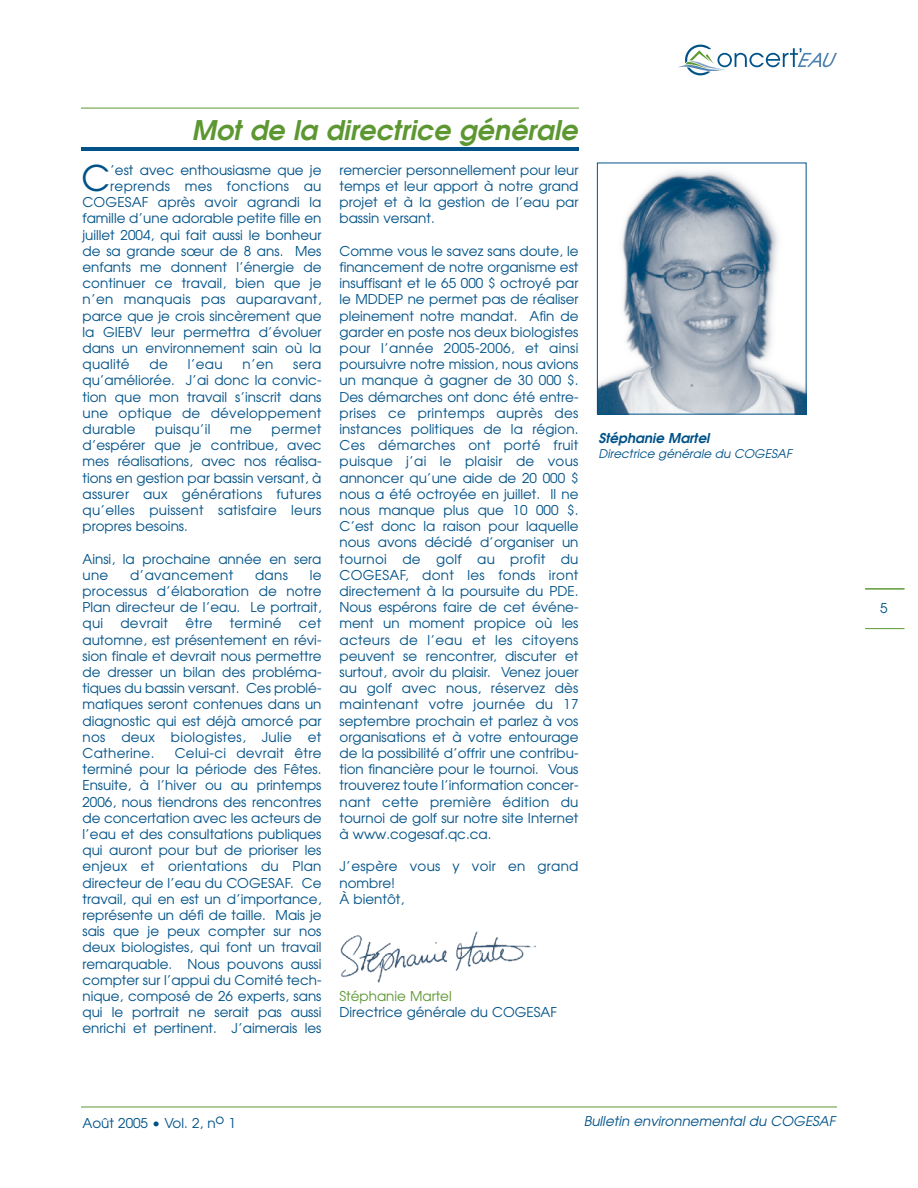
<style>
.page{position:relative;width:918px;height:1188px;background:#fff}
.page>*{position:absolute;margin:0;border:0;box-sizing:border-box;transform-origin:0 0}
.t1{font:35.4px "Avant Garde";color:#005288}
.t2{font:italic 600 27px "Avant Garde";color:#5d9732}
.t3{font:13.5px/16.2px "Avant Garde";color:#005288;text-align:justify}
.t4{font:13.5px/16.2px "Avant Garde";letter-spacing:.02em;color:#005288}
.t5{font:italic 13.5px "Avant Garde";color:#005288}
.t6{font:13.5px "Avant Garde";color:#5d9732}
.t7{font:italic 600 13.5px "Avant Garde";color:#005288}
.t8{font:italic 12px "Avant Garde";color:#005288}
</style>
<div class="page">
<hr style="left:81px;top:147px;width:498px;height:4px;background:#005288">
<img style="left:599px;top:171px;width:206px;height:242px">
<div style="left:597px;top:163px;width:210px;height:252px;border:1px solid #005288"></div>
<hr style="left:81px;top:108px;width:498px;height:1px;background:#5d9732">
<img style="left:340px;top:931px;width:196px;height:51px">
<svg style="left:678px;top:45px;width:159px;height:30px"></svg>
<hr style="left:81px;top:1107px;width:756px;height:1px;background:#5d9732">
<hr style="left:865px;top:628px;width:39px;height:1px;background:#5d9732">
<hr style="left:865px;top:589px;width:39px;height:1px;background:#5d9732">
<h2 class="t2" style="left:191px;top:120px;width:388px">Mot de la directrice générale</h2>
<h1 class="t1" style="left:82px;top:165px;width:30px">C</h1>
<p class="t3" style="left:110px;top:163px;width:213px">’est avec enthousiasme que je</p>
<p class="t4" style="left:110px;top:179px;width:213px">reprends mes fonctions au</p>
<p class="t3" style="left:82px;top:195px;width:241px">COGESAF après avoir agrandi la</p>
<p class="t3" style="left:82px;top:212px;width:241px">famille d’une adorable petite fille en</p>
<p class="t3" style="left:82px;top:228px;width:240px">juillet 2004, qui fait aussi le bonheur</p>
<p class="t3" style="left:82px;top:244px;width:241px">de sa grande sœur de 8 ans. Mes</p>
<p class="t3" style="left:82px;top:260px;width:240px">enfants me donnent l’énergie de</p>
<p class="t3" style="left:82px;top:276px;width:241px">continuer ce travail, bien que je</p>
<p class="t4" style="left:82px;top:293px;width:240px">n’en manquais pas auparavant,</p>
<p class="t3" style="left:82px;top:309px;width:241px">parce que je crois sincèrement que</p>
<p class="t3" style="left:82px;top:325px;width:241px">la GIEBV leur permettra d’évoluer</p>
<p class="t3" style="left:82px;top:341px;width:241px">dans un environnement sain où la</p>
<p class="t4" style="left:82px;top:357px;width:49px">qualité</p>
<p class="t3" style="left:150px;top:357px;width:20px">de</p>
<p class="t3" style="left:188px;top:357px;width:36px">l’eau</p>
<p class="t3" style="left:243px;top:357px;width:32px">n’en</p>
<p class="t3" style="left:82px;top:357px;width:241px;text-indent:211px">sera qu’améliorée. J’ai donc la convic&shy;tion que mon travail s’inscrit dans une optique de développement durable</p>
<p class="t3" style="left:82px;top:422px;width:241px;text-indent:189px">permet d’espérer que je contribue, avec mes réalisations, avec nos réalisa&shy;tions en gestion par bassin versant, à assurer aux générations futures qu’elles puissent satisfaire leurs propres besoins.</p>
<p class="t3" style="left:82px;top:552px;width:241px">Ainsi, la prochaine année en sera une</p>
<p class="t4" style="left:155px;top:422px;width:57px">puisqu’il</p>
<p class="t3" style="left:230px;top:422px;width:23px">me</p>
<p class="t3" style="left:82px;top:568px;width:241px;text-indent:227px">le processus d’élaboration de notre Plan directeur de l’eau. Le portrait, qui</p>
<p class="t4" style="left:130px;top:568px;width:105px">d’avancement</p>
<p class="t3" style="left:255px;top:568px;width:34px">dans</p>
<p class="t4" style="left:120px;top:617px;width:49px">devrait</p>
<p class="t3" style="left:185px;top:617px;width:29px">être</p>
<p class="t4" style="left:230px;top:617px;width:53px">terminé</p>
<p class="t3" style="left:82px;top:617px;width:241px;text-indent:216px">cet automne, est présentement en révi&shy;sion finale et devrait nous permettre de dresser un bilan des probléma&shy;tiques du bassin versant. Ces problé&shy;matiques seront contenues dans un diagnostic qui est déjà amorcé par nos deux biologistes, Julie et Catherine.</p>
<p class="t3" style="left:82px;top:746px;width:241px;text-indent:92px">Celui-ci devrait être terminé pour la période des Fêtes.<br>Ensuite, à l’hiver ou au printemps 2006, nous tiendrons des rencontres de concertation avec les acteurs de l’eau et des consultations publiques qui auront pour but de prioriser les enjeux et orientations du Plan directeur de l’eau du COGESAF. Ce travail, qui en est un d’importance, représente un défi de taille. Mais je sais que je peux compter sur nos deux biologistes, qui font un travail remarquable. Nous pouvons aussi compter sur l’appui du Comité tech&shy;nique, composé de 26 experts, sans qui le portrait ne serait pas aussi enrichi et pertinent. J’aimerais les</p>
<p class="t3" style="left:339px;top:163px;width:241px">remercier personnellement pour leur temps et leur apport à notre grand projet et à la gestion de l’eau par bassin versant.</p>
<p class="t3" style="left:339px;top:244px;width:241px">Comme vous le savez sans doute, le financement de notre organisme est insuffisant et le 65 000 $ octroyé par le MDDEP ne permet pas de réaliser pleinement notre mandat. Afin de garder en poste nos deux biologistes pour l’année 2005-2006, et ainsi poursuivre notre mission, nous avions un manque à gagner de 30 000 $.<br>Des démarches ont donc été entre&shy;prises ce printemps auprès des instances politiques de la région.<br>Ces démarches ont porté fruit puisque j’ai le plaisir de vous annoncer qu’une aide de 20 000 $ nous a été octroyée en juillet. Il ne nous manque plus que 10 000 $.<br>C’est donc la raison pour laquelle nous avons décidé d’organiser un tournoi de golf au profit du COGESAF, dont les fonds iront directement à la poursuite du PDE.<br>Nous espérons faire de cet événe&shy;ment un moment propice où les acteurs de l’eau et les citoyens peuvent se rencontrer, discuter et surtout, avoir du plaisir. Venez jouer au golf avec nous, réservez dès maintenant votre journée du 17 septembre prochain et parlez à vos organisations et à votre entourage de la possibilité d’offrir une contribu&shy;tion financière pour le tournoi. Vous trouverez toute l’information concer&shy;nant cette première édition du tournoi de golf sur notre site Internet à www.cogesaf.qc.ca.</p>
<p class="t4" style="left:339px;top:860px;width:241px">J’espère vous y voir en grand nombre!<br>À bientôt,</p>
<p class="t6" style="left:339px;top:991px;width:114px">Stéphanie Martel</p>
<p class="t3" style="left:339px;top:1005px;width:219px">Directrice générale du COGESAF</p>
<p class="t7" style="left:598px;top:433px;width:113px">Stéphanie Martel</p>
<p class="t8" style="left:598px;top:449px;width:195px">Directrice générale du COGESAF</p>
<p class="t3" style="left:82px;top:1116px;width:155px">Août 2005 • Vol. 2, no 1</p>
<p class="t5" style="left:584px;top:1116px;width:253px">Bulletin environnemental du COGESAF</p>
<p class="t3" style="left:880px;top:601px;width:9px">5</p>
</div>
